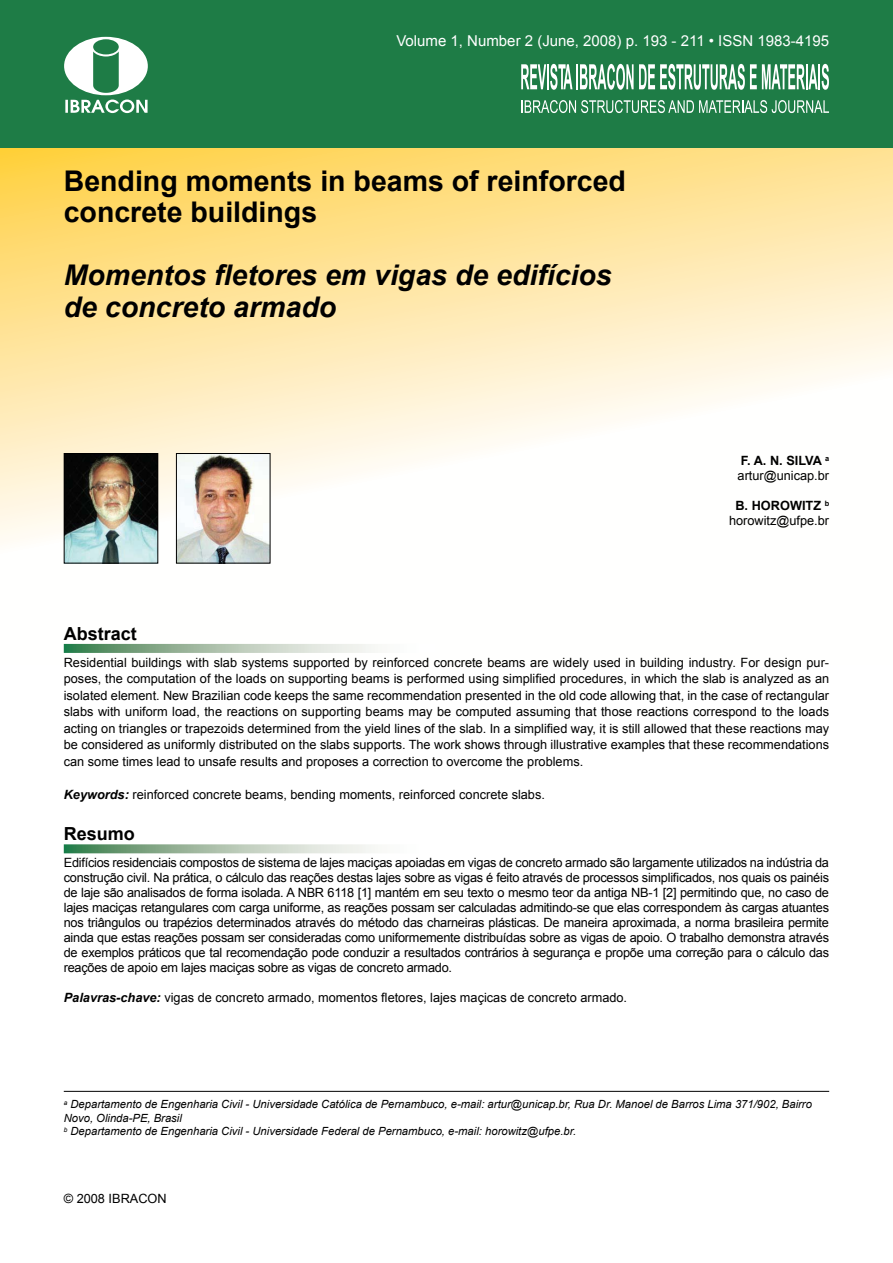
<style>
.page{position:relative;width:893px;height:1263px;background:#fff}
.page>*{position:absolute;margin:0;border:0;box-sizing:border-box;transform-origin:0 0}
.t1{font:700 28.5px/31.5px "Arial";color:#000}
.t2{font:italic 700 28.5px/31.5px "Arial";color:#000}
.t3{font:700 18px "Arial";color:#000}
.t4{font:15px "Arial";color:#fff}
.t5{font:12.75px/15px "Arial";color:#000;text-align:justify}
.t6{font:italic 11.25px/13.5px "Arial";color:#000}
.s1{font-weight:700}
.s2{font-weight:700;font-style:italic}
</style>
<div class="page">
<svg style="left:0;top:148px;width:893px;height:505px"></svg>
<div style="left:0;top:0;width:893px;height:148px;background:#1e7c46"></div>
<svg style="left:64px;top:37px;width:84px;height:76px"></svg>
<img style="left:178px;top:455px;width:90px;height:106px">
<div style="left:176px;top:453px;width:94px;height:110px;border:1px solid #000"></div>
<img style="left:66px;top:455px;width:90px;height:106px">
<div style="left:64px;top:453px;width:94px;height:110px;border:1px solid #000"></div>
<hr style="left:64px;top:1091px;width:765px;height:1px;background:#000">
<svg style="left:64px;top:644px;width:372px;height:9px"></svg>
<svg style="left:64px;top:844px;width:311px;height:9px;background:#a8c2ac"></svg>
<svg style="left:521px;top:64px;width:51px;height:26px"></svg>
<hr style="left:576px;top:64px;width:2px;height:25px;background:#fff">
<svg style="left:580px;top:64px;width:249px;height:26px"></svg>
<svg style="left:521px;top:100px;width:308px;height:13px"></svg>
<p class="t4" style="left:396px;top:31px;width:434px">Volume 1, Number 2 (June, 2008) p. 193 - 211 • ISSN 1983-4195</p>
<h1 class="t1" style="left:64px;top:166px;width:564px">Bending moments in beams of reinforced concrete buildings</h1>
<h1 class="t2" style="left:64px;top:261px;width:549px">Momentos fletores em vigas de edifícios de concreto armado</h1>
<h2 class="t3" style="left:64px;top:621px;width:75px">Abstract</h2>
<p class="t5" style="left:738px;top:453px;width:93px"><span class="s1">F. A. N. SILVA</span> <sup>a </sup>artur@unicap.br</p>
<p class="t5" style="left:729px;top:498px;width:102px;text-align:center"><span class="s1">B. HOROWITZ</span> <sup>b </sup>horowitz@ufpe.br</p>
<p class="t5" style="left:64px;top:654px;width:767px;line-height:16.5px">Residential buildings with slab systems supported by reinforced concrete beams are widely used in building industry. For design pur&shy;poses, the computation of the loads on supporting beams is performed using simplified procedures, in which the slab is analyzed as an isolated element. New Brazilian code keeps the same recommendation presented in the old code allowing that, in the case of rectangular slabs with uniform load, the reactions on supporting beams may be computed assuming that those reactions correspond to the loads acting on triangles or trapezoids determined from the yield lines of the slab. In a simplified way, it is still allowed that these reactions may be considered as uniformly distributed on the slabs supports. The work shows through illustrative examples that these recommendations can some times lead to unsafe results and proposes a correction to overcome the problems.</p>
<p class="t5" style="left:64px;top:787px;width:483px"><span class="s2">Keywords:</span> reinforced concrete beams, bending moments, reinforced concrete slabs.</p>
<h2 class="t3" style="left:64px;top:822px;width:73px">Resumo</h2>
<p class="t5" style="left:64px;top:855px;width:767px">Edifícios residenciais compostos de sistema de lajes maciças apoiadas em vigas de concreto armado são largamente utilizados na indústria da construção civil. Na prática, o cálculo das reações destas lajes sobre as vigas é feito através de processos simplificados, nos quais os painéis de laje são analisados de forma isolada. A NBR 6118 [1] mantém em seu texto o mesmo teor da antiga NB-1 [2] permitindo que, no caso de lajes maciças retangulares com carga uniforme, as reações possam ser calculadas admitindo-se que elas correspondem às cargas atuantes nos triângulos ou trapézios determinados através do método das charneiras plásticas. De maneira aproximada, a norma brasileira permite ainda que estas reações possam ser consideradas como uniformemente distribuídas sobre as vigas de apoio. O trabalho demonstra através de exemplos práticos que tal recomendação pode conduzir a resultados contrários à segurança e propõe uma correção para o cálculo das reações de apoio em lajes maciças sobre as vigas de concreto armado.</p>
<p class="t5" style="left:64px;top:990px;width:565px"><span class="s2">Palavras-chave:</span> vigas de concreto armado, momentos fletores, lajes maçicas de concreto armado.</p>
<p class="t6" style="left:64px;top:1098px;width:750px"><sup>a</sup> Departamento de Engenharia Civil - Universidade Católica de Pernambuco, e-mail: artur@unicap.br, Rua Dr. Manoel de Barros Lima 371/902, Bairro<br>Novo, Olinda-PE, Brasil<br><sup>b</sup> Departamento de Engenharia Civil - Universidade Federal de Pernambuco, e-mail: horowitz@ufpe.br.</p>
<p class="t5" style="left:64px;top:1191px;width:104px">© 2008 IBRACON</p>
</div>
